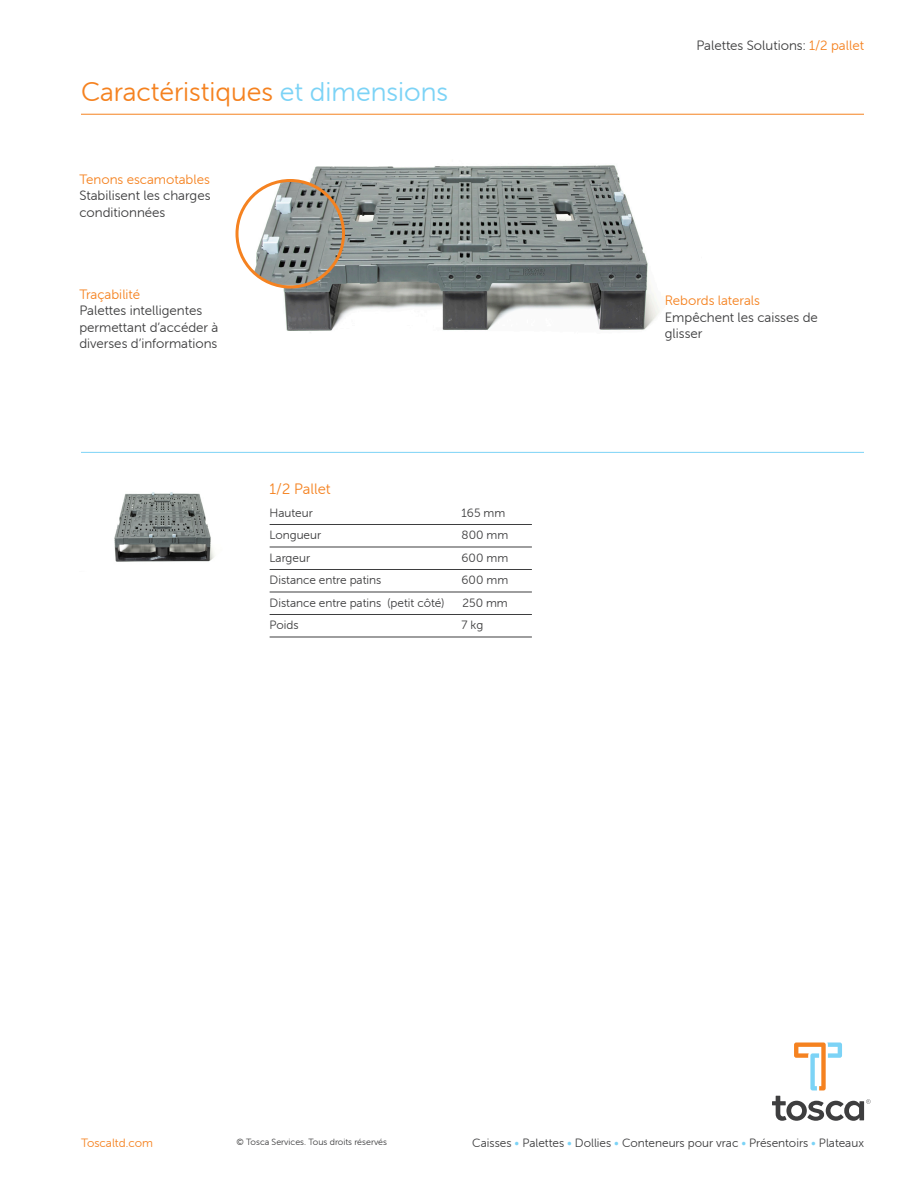
<style>
.page{position:relative;width:918px;height:1188px;background:#fff}
.page>*{position:absolute;margin:0;border:0;box-sizing:border-box;transform-origin:0 0}
.Back_side_headline{font:27px "Museo Sans Rounded 300";color:#f58220}
.RPC{font:15px "Museo Sans Rounded 300";color:#f58220}
.Feature_copy{font:13.5px/16.5px "Museo Sans Rounded 300";color:#3e3e3f}
.Feature_header{font:13.5px "Museo Sans Rounded 300";color:#f58220}
.t1{font:12px "Museo Sans Rounded 300";color:#3e3e3f}
.t2{font:12px "Museo Sans Rounded 300";color:#f58220}
.t3{font:9px "Museo Sans Rounded 300";color:#3e3e3f}
.s1{color:#7cd3f6}
.s2{color:#f58220}
</style>
<div class="page">
<img style="left:235px;top:165px;width:425px;height:166px">
<hr style="left:81px;top:114px;width:783px;height:1px;background:#f58220">
<hr style="left:81px;top:452px;width:783px;height:1px;background:#7cd3f6">
<img style="left:237px;top:180px;width:107px;height:107px;border-radius:53px">
<div style="left:236px;top:179px;width:109px;height:109px;border:3px solid #f58220;border-radius:50%"></div>
<hr style="left:270px;top:524px;width:262px;height:1px;background:#3e3e3f">
<hr style="left:270px;top:547px;width:262px;height:1px;background:#3e3e3f">
<hr style="left:270px;top:569px;width:262px;height:1px;background:#3e3e3f">
<hr style="left:270px;top:592px;width:262px;height:1px;background:#3e3e3f">
<hr style="left:270px;top:614px;width:262px;height:1px;background:#3e3e3f">
<hr style="left:270px;top:637px;width:262px;height:1px;background:#3e3e3f">
<svg style="left:794px;top:1042px;width:48px;height:48px"></svg>
<svg style="left:772px;top:1096px;width:99px;height:25px"></svg>
<img style="left:114px;top:492px;width:101px;height:70px">
<p class="Back_side_headline" style="left:81px;top:77px;width:369px">Caractéristiques <span class="s1">et dimensions</span></p>
<p class="Feature_header" style="left:79px;top:172px;width:132px">Tenons escamotables</p>
<p class="Feature_copy" style="left:79px;top:187px;width:133px">Stabilisent les charges conditionnées</p>
<p class="Feature_header" style="left:79px;top:287px;width:62px">Traçabilité</p>
<p class="Feature_copy" style="left:79px;top:302px;width:140px">Palettes intelligentes permettant d’accéder à diverses d’informations</p>
<p class="RPC" style="left:270px;top:481px;width:63px">1/2 Pallet</p>
<p class="t1" style="left:270px;top:506px;width:45px">Hauteur</p>
<p class="t1" style="left:462px;top:506px;width:45px">165 mm</p>
<p class="t1" style="left:270px;top:529px;width:53px">Longueur</p>
<p class="t1" style="left:462px;top:529px;width:48px">800 mm</p>
<p class="t1" style="left:270px;top:551px;width:42px">Largeur</p>
<p class="t1" style="left:462px;top:551px;width:48px">600 mm</p>
<p class="t1" style="left:270px;top:574px;width:113px">Distance entre patins</p>
<p class="t1" style="left:462px;top:574px;width:48px">600 mm</p>
<p class="t1" style="left:270px;top:596px;width:176px">Distance entre patins (petit côté)</p>
<p class="t1" style="left:463px;top:596px;width:47px">250 mm</p>
<p class="t1" style="left:270px;top:619px;width:31px">Poids</p>
<p class="t1" style="left:462px;top:619px;width:23px">7 kg</p>
<p class="Feature_copy" style="left:696px;top:37px;width:169px">Palettes Solutions: <span class="s2">1/2 pallet</span></p>
<p class="Feature_header" style="left:665px;top:293px;width:97px">Rebords laterals</p>
<p class="Feature_copy" style="left:665px;top:309px;width:154px">Empêchent les caisses de glisser</p>
<p class="t2" style="left:81px;top:1137px;width:73px">Toscaltd.com</p>
<p class="t3" style="left:236px;top:1137px;width:152px">© Tosca Services. Tous droits réservés</p>
<p class="t1" style="left:472px;top:1137px;width:393px">Caisses <span class="s1">•</span> Palettes <span class="s1">•</span> Dollies <span class="s1">•</span> Conteneurs pour vrac <span class="s1">•</span> Présentoirs <span class="s1">•</span> Plateaux</p>
</div>
